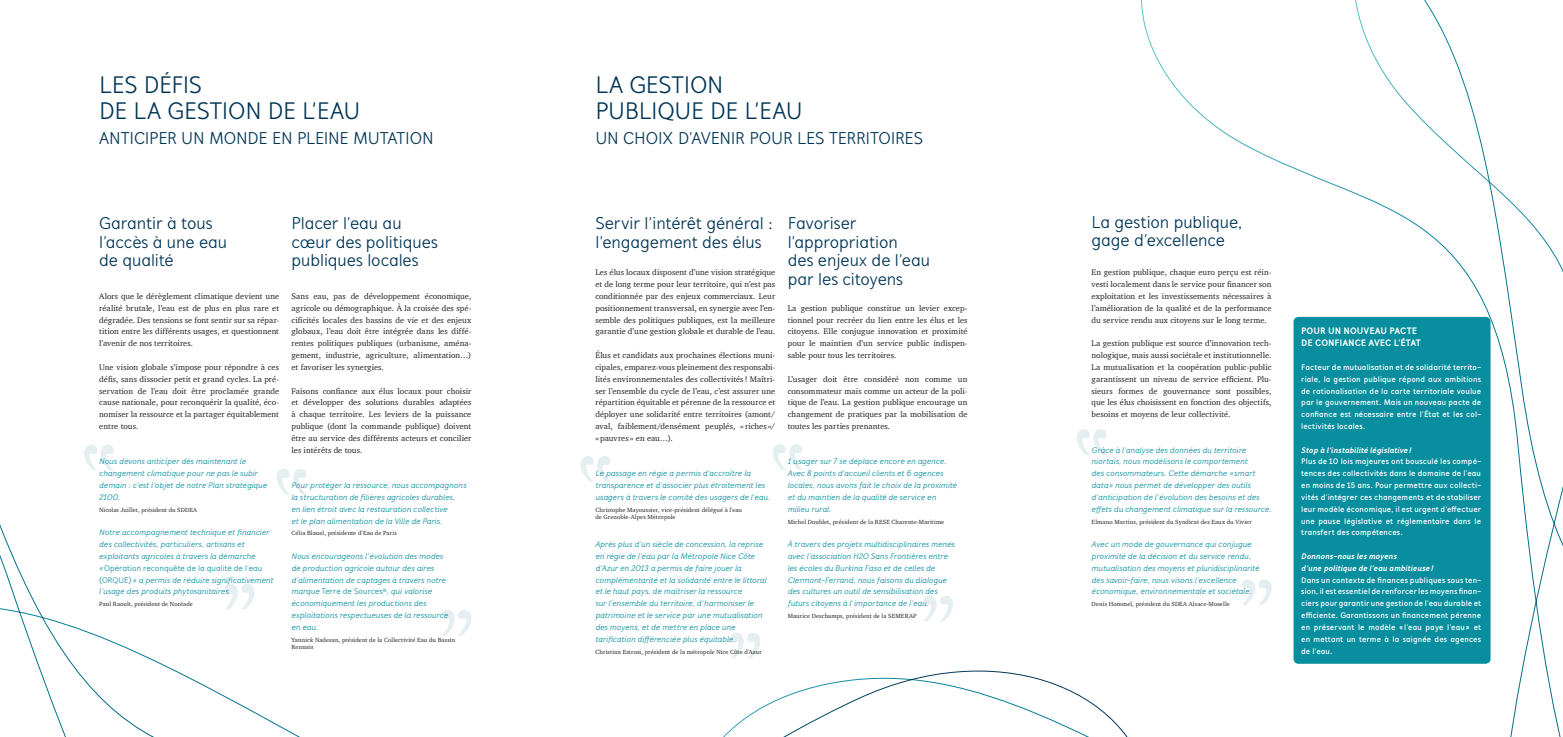
<style>
.page{position:relative;width:1563px;height:737px;background:#fff}
.page>*{position:absolute;margin:0;border:0;box-sizing:border-box;transform-origin:0 0}
.t1{font:24.5px/26.2px "Mucho Sans";letter-spacing:-.01em;color:#003556}
.t2{font:17.5px/18.4px "Mucho Sans";letter-spacing:-.005em;color:#003556}
.t3{font:800 9.62px/11.8px "Mucho Sans";color:#fff}
.t4{font:8.31px/11.8px "Charter";letter-spacing:.005em;color:#231f20;text-align:justify}
.t5{font:italic 8.31px/11.8px "Mucho Sans";letter-spacing:.01em;color:#088e9e}
.t6{font:700 8.31px/11.8px "Mucho Sans";letter-spacing:.01em;color:#fff;text-align:justify}
.t7{font:italic 800 8.31px/11.8px "Mucho Sans";letter-spacing:.015em;color:#fff}
.t8{font:6.12px/7px "Charter";letter-spacing:.015em;color:#231f20}
.s1{font-style:normal}
</style>
<div class="page">
<svg style="left:773px;top:444px;width:29px;height:26px"></svg>
<svg style="left:1077px;top:429px;width:29px;height:26px"></svg>
<svg style="left:730px;top:596px;width:223px;height:63px"></svg>
<svg style="left:723px;top:670px;width:405px;height:67px"></svg>
<svg style="left:1334px;top:0;width:229px;height:737px"></svg>
<svg style="left:0;top:445px;width:610px;height:292px"></svg>
<div style="left:1293px;top:317px;width:197px;height:346px;background:#088e9e;border-radius:5px"></div>
<h1 class="t1" style="left:99px;top:71px;width:263px">LES DÉFIS<br>DE LA GESTION DE L’EAU</h1>
<h2 class="t2" style="left:99px;top:129px;width:336px">ANTICIPER UN MONDE EN PLEINE MUTATION</h2>
<h2 class="t2" style="left:99px;top:214px;width:129px">Garantir à tous l’accès à une eau de qualité</h2>
<p class="t4" style="left:99px;top:290px;width:181px">Alors que le dérèglement climatique devient une réalité brutale, l’eau est de plus en plus rare et dégradée. Des tensions se font sentir sur sa répar&shy;tition entre les différents usages, et questionnent l’avenir de nos territoires.</p>
<p class="t4" style="left:99px;top:361px;width:181px">Une vision globale s’impose pour répondre à ces défis, sans dissocier petit et grand cycles. La pré&shy;servation de l’eau doit être proclamée grande cause nationale, pour reconquérir la qualité, éco&shy;nomiser la ressource et la partager équitablement entre tous.</p>
<p class="t5" style="left:99px;top:456px;width:169px">Nous devons anticiper dès maintenant le changement climatique pour ne pas le subir demain : c’est l’objet de notre Plan stratégique 2100.</p>
<p class="t8" style="left:99px;top:506px;width:99px">Nicolas Juillet, président du SDDEA</p>
<p class="t5" style="left:99px;top:526px;width:176px">Notre accompagnement technique et financier des collectivités, particuliers, artisans et exploitants agricoles à travers la démarche «<span class="s1">Opération reconquête de la qualité de l’eau (ORQUE)</span> » a permis de réduire significativement l’usage des produits phytosanitaires.</p>
<p class="t8" style="left:99px;top:600px;width:95px">Paul Raoult, président de Noréade</p>
<h2 class="t2" style="left:291px;top:214px;width:148px">Placer l’eau au cœur des politiques publiques locales</h2>
<p class="t4" style="left:291px;top:290px;width:181px">Sans eau, pas de développement économique, agricole ou démographique. À la croisée des spé&shy;cificités locales des bassins de vie et des enjeux globaux, l’eau doit être intégrée dans les diffé&shy;rentes politiques publiques (urbanisme, aména&shy;gement, industrie, agriculture, alimentation…) et favoriser les synergies.</p>
<p class="t4" style="left:291px;top:384px;width:181px">Faisons confiance aux élus locaux pour choisir et développer des solutions durables adaptées à chaque territoire. Les leviers de la puissance publique (dont la commande publique) doivent être au service des différents acteurs et concilier les intérêts de tous.</p>
<p class="t5" style="left:291px;top:479px;width:176px">Pour protéger la ressource, nous accompagnons la structuration de filières agricoles durables,<br>en lien étroit avec la restauration collective<br>et le plan alimentation de la Ville de Paris.</p>
<p class="t8" style="left:291px;top:529px;width:107px">Célia Blauel, présidente d’Eau de Paris</p>
<p class="t5" style="left:291px;top:550px;width:158px">Nous encourageons l’évolution des modes de production agricole autour des aires d’alimentation de captages à travers notre marque <span class="s1">Terre de Sources</span><sup>®</sup>, qui valorise économiquement les productions des exploitations respectueuses de la ressource en eau.</p>
<p class="t8" style="left:291px;top:636px;width:165px">Yannick Nadesan, président de la Collectivité Eau du Bassin<br>Rennais</p>
<h1 class="t1" style="left:595px;top:71px;width:209px">LA GESTION<br>PUBLIQUE DE L’EAU</h1>
<h2 class="t2" style="left:595px;top:129px;width:329px">UN CHOIX D’AVENIR POUR LES TERRITOIRES</h2>
<h2 class="t2" style="left:595px;top:214px;width:179px">Servir l’intérêt général : l’engagement des élus</h2>
<p class="t4" style="left:595px;top:266px;width:181px">Les élus locaux disposent d’une vision stratégique et de long terme pour leur territoire, qui n’est pas conditionnée par des enjeux commerciaux. Leur positionnement transversal, en synergie avec l’en&shy;semble des politiques publiques, est la meilleure garantie d’une gestion globale et durable de l’eau.</p>
<p class="t4" style="left:595px;top:349px;width:181px">Élus et candidats aux prochaines élections muni&shy;cipales, emparez-vous pleinement des responsabi&shy;lités environnementales des collectivités ! Maîtri&shy;ser l’ensemble du cycle de l’eau, c’est assurer une répartition équitable et pérenne de la ressource et déployer une solidarité entre territoires (amont/ aval, faiblement/densément peuplés, « riches »/ «pauvres » en eau…).</p>
<p class="t5" style="left:595px;top:467px;width:176px">Le passage en régie a permis d’accroître la transparence et d’associer plus étroitement les usagers à travers le comité des usagers de l’eau.</p>
<p class="t8" style="left:595px;top:506px;width:148px">Christophe Mayoussier, vice-président délégué à l'eau de Grenoble-Alpes Métropole</p>
<p class="t5" style="left:595px;top:538px;width:173px">Après plus d’un siècle de concession, la reprise en régie de l’eau par la Métropole Nice Côte d’Azur en 2013 a permis de faire jouer la complémentarité et la solidarité entre le littoral et le haut pays, de maîtriser la ressource<br>sur l’ensemble du territoire, d’harmoniser le patrimoine et le service par une mutualisation des moyens, et de mettre en place une tarification différenciée plus équitable.</p>
<p class="t8" style="left:595px;top:648px;width:168px">Christian Estrosi, président de la métropole Nice Côte d'Azur</p>
<h2 class="t2" style="left:787px;top:214px;width:144px">Favoriser l’appropriation<br>des enjeux de l’eau par les citoyens</h2>
<p class="t4" style="left:787px;top:302px;width:181px">La gestion publique constitue un levier excep&shy;tionnel pour recréer du lien entre les élus et les citoyens. Elle conjugue innovation et proximité pour le maintien d’un service public indispen&shy;sable pour tous les territoires.</p>
<p class="t4" style="left:787px;top:373px;width:181px">L’usager doit être considéré non comme un consommateur mais comme un acteur de la poli&shy;tique de l’eau. La gestion publique encourage un changement de pratiques par la mobilisation de toutes les parties prenantes.</p>
<p class="t5" style="left:787px;top:456px;width:171px">1 usager sur 7 se déplace encore en agence.<br>Avec 8 points d’accueil clients et 6 agences locales, nous avons fait le choix de la proximité et du maintien de la qualité de service en milieu rural.</p>
<p class="t8" style="left:787px;top:518px;width:158px">Michel Doublet, président de la RESE Charente-Maritime</p>
<p class="t5" style="left:787px;top:538px;width:169px">À travers des projets multidisciplinaires menés avec l’association H2O Sans Frontières entre les écoles du Burkina Faso et de celles de Clermont-Ferrand, nous faisons du dialogue des cultures un outil de sensibilisation des futurs citoyens à l’importance de l’eau.</p>
<p class="t8" style="left:787px;top:612px;width:130px">Maurice Deschamps, président de la SEMERAP</p>
<h2 class="t2" style="left:1091px;top:213px;width:152px">La gestion publique, gage d’excellence</h2>
<p class="t4" style="left:1091px;top:266px;width:181px">En gestion publique, chaque euro perçu est réin&shy;vesti localement dans le service pour financer son exploitation et les investissements nécessaires à l’amélioration de la qualité et de la performance du service rendu aux citoyens sur le long terme.</p>
<p class="t4" style="left:1091px;top:337px;width:181px">La gestion publique est source d’innovation tech&shy;nologique, mais aussi sociétale et institutionnelle.<br>La mutualisation et la coopération public-public garantissent un niveau de service efficient. Plu&shy;sieurs formes de gouvernance sont possibles, que les élus choisissent en fonction des objectifs, besoins et moyens de leur collectivité.</p>
<p class="t5" style="left:1091px;top:444px;width:181px">Grâce à l’analyse des données du territoire niortais, nous modélisons le comportement<br>des consommateurs. Cette démarche « smart data» nous permet de développer des outils d’anticipation de l’évolution des besoins et des effets du changement climatique sur la ressource.</p>
<p class="t8" style="left:1091px;top:518px;width:162px">Elmano Martins, président du Syndicat des Eaux du Vivier</p>
<p class="t5" style="left:1091px;top:538px;width:169px">Avec un mode de gouvernance qui conjugue proximité de la décision et du service rendu, mutualisation des moyens et pluridisciplinarité des savoir-faire, nous visons l’excellence économique, environnementale et sociétale.</p>
<p class="t8" style="left:1091px;top:600px;width:140px">Denis Hommel, président du SDEA Alsace-Moselle</p>
<p class="t3" style="left:1301px;top:325px;width:121px">POUR UN NOUVEAU PACTE<br>DE CONFIANCE AVEC L’ÉTAT</p>
<p class="t6" style="left:1301px;top:361px;width:181px">Facteur de mutualisation et de solidarité territo&shy;riale, la gestion publique répond aux ambitions de rationalisation de la carte territoriale voulue par le gouvernement. Mais un nouveau pacte de confiance est nécessaire entre l’État et les col&shy;lectivités locales.</p>
<p class="t7" style="left:1301px;top:444px;width:112px">Stop à l’instabilité législative!</p>
<p class="t6" style="left:1301px;top:455px;width:181px">Plus de 10 lois majeures ont bousculé les compé&shy;tences des collectivités dans le domaine de l’eau en moins de 15 ans. Pour permettre aux collecti&shy;vités d’intégrer ces changements et de stabiliser leur modèle économique, il est urgent d’effectuer une pause législative et réglementaire dans le transfert des compétences.</p>
<p class="t7" style="left:1301px;top:550px;width:134px">Donnons-nous les moyens<br>d’une politique de l’eau ambitieuse!</p>
<p class="t6" style="left:1301px;top:574px;width:181px">Dans un contexte de finances publiques sous ten&shy;sion, il est essentiel de renforcer les moyens finan&shy;ciers pour garantir une gestion de l’eau durable et efficiente. Garantissons un financement pérenne en préservant le modèle « l’eau paye l’eau» et en mettant un terme à la saignée des agences de l’eau.</p>
</div>
